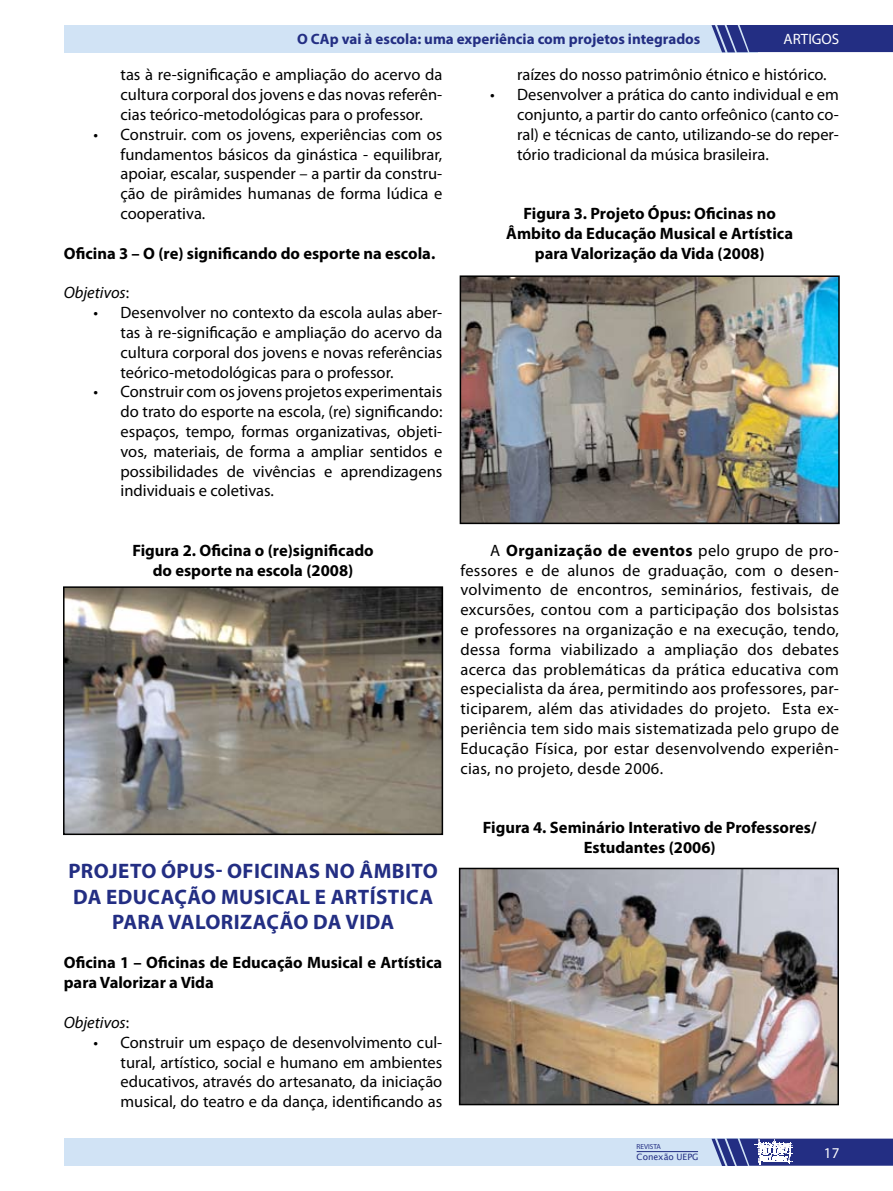
<style>
.page{position:relative;width:893px;height:1191px;background:#fff}
.page>*{position:absolute;margin:0;border:0;box-sizing:border-box;transform-origin:0 0}
.t1{font:700 21px "Myriad Pro";letter-spacing:.02em;color:#232e83}
.t2{font:16.5px/19.8px "Myriad Pro";color:#000;text-align:justify}
.t3{font:700 16.5px/19.8px "Myriad Pro";color:#000;text-align:center}
.t4{font:italic 16.5px "Myriad Pro";color:#000}
.t5{font:700 15px "Myriad Pro";color:#232e83}
.t6{font:15px "Myriad Pro";color:#fff}
.t7{font:8.7px "Lucida Sans Unicode";color:#232e83}
.t8{font:7.2px "Myriad Pro";color:#232e83}
.s1{font-style:normal}
.s2{font-weight:700}
</style>
<div class="page">
<div style="left:64px;top:25px;width:693px;height:27px;background:#d1e3f5"></div>
<svg style="left:711px;top:25px;width:182px;height:27px;background:#2d398a"></svg>
<div style="left:64px;top:1138px;width:693px;height:27px;background:#d1e3f5"></div>
<svg style="left:711px;top:1138px;width:182px;height:28px;background:#4b559b"></svg>
<hr style="left:637px;top:1151px;width:61px;height:1px;background:#232e83">
<img style="left:66px;top:589px;width:374px;height:243px">
<div style="left:63px;top:586px;width:380px;height:249px;border:2px solid #000"></div>
<img style="left:463px;top:278px;width:374px;height:243px">
<div style="left:460px;top:275px;width:380px;height:249px;border:2px solid #000"></div>
<img style="left:462px;top:870px;width:374px;height:232px">
<div style="left:459px;top:867px;width:380px;height:238px;border:2px solid #000"></div>
<p class="t5" style="left:297px;top:29px;width:405px">O CAp vai à escola: uma experiência com projetos integrados</p>
<p class="t2" style="left:121px;top:65px;width:323px">tas à re-significação e ampliação do acervo da cultura corporal dos jovens e das novas referên&shy;cias teórico-metodológicas para o professor.</p>
<p class="t2" style="left:121px;top:124px;width:323px;text-indent:-27px">• Construir. com os jovens, experiências com os fundamentos básicos da ginástica - equilibrar, apoiar, escalar, suspender – a partir da constru&shy;ção de pirâmides humanas de forma lúdica e cooperativa.</p>
<p class="t3" style="left:64px;top:243px;width:373px">Oficina 3 – O (re) significando do esporte na escola.</p>
<p class="t4" style="left:64px;top:282px;width:67px">Objetivos<span class="s1">:</span></p>
<p class="t2" style="left:121px;top:302px;width:323px;text-indent:-27px">• Desenvolver no contexto da escola aulas aber&shy;tas à re-significação e ampliação do acervo da cultura corporal dos jovens e novas referências teórico-metodológicas para o professor.</p>
<p class="t2" style="left:121px;top:382px;width:323px;text-indent:-27px">• Construir com os jovens projetos experimentais do trato do esporte na escola, (re) significando: espaços, tempo, formas organizativas, objeti&shy;vos, materiais, de forma a ampliar sentidos e possibilidades de vivências e aprendizagens individuais e coletivas.</p>
<p class="t6" style="left:783px;top:30px;width:57px">ARTIGOS</p>
<p class="t2" style="left:517px;top:65px;width:311px">raízes do nosso patrimônio étnico e histórico.</p>
<p class="t2" style="left:517px;top:85px;width:323px;text-indent:-27px">• Desenvolver a prática do canto individual e em conjunto, a partir do canto orfeônico (canto co&shy;ral) e técnicas de canto, utilizando-se do reper&shy;tório tradicional da música brasileira.</p>
<p class="t3" style="left:506px;top:203px;width:288px">Figura 3. Projeto Ópus: Oficinas no<br>Âmbito da Educação Musical e Artística para Valorização da Vida (2008)</p>
<p class="t3" style="left:132px;top:540px;width:243px">Figura 2. Oficina o (re)significado do esporte na escola (2008)</p>
<p class="t1" style="left:68px;top:857px;width:184px">Projeto ÓPUS- Ofici</p>
<p class="t1" style="left:280px;top:857px;width:94px">nas no Âmbi</p>
<p class="t1" style="left:411px;top:857px;width:25px">to</p>
<p class="t1" style="left:73px;top:883px;width:193px">da Educação Musical</p>
<p class="t1" style="left:315px;top:883px;width:97px">e Artística</p>
<p class="t1" style="left:112px;top:908px;width:83px">pa ra Valo</p>
<p class="t1" style="left:221px;top:908px;width:172px">rização da vi da</p>
<p class="t3" style="left:64px;top:952px;width:380px;text-align:left">Oficina 1 – Oficinas de Educação Musical e Artística para Valorizar a Vida</p>
<p class="t4" style="left:64px;top:1012px;width:67px">Objetivos<span class="s1">:</span></p>
<p class="t2" style="left:121px;top:1032px;width:323px;text-indent:-27px">• Construir um espaço de desenvolvimento cul&shy;tural, artístico, social e humano em ambientes educativos, através do artesanato, da iniciação musical, do teatro e da dança, identificando as</p>
<p class="t2" style="left:460px;top:540px;width:380px;text-indent:30px">A <span class="s2">Organização de eventos</span> pelo grupo de pro&shy;fessores e de alunos de graduação, com o desen&shy;volvimento de encontros, seminários, festivais, de excursões, contou com a participação dos bolsistas e professores na organização e na execução, tendo, dessa forma viabilizado a ampliação dos debates acerca das problemáticas da prática educativa com especialista da área, permitindo aos professores, par&shy;ticiparem, além das atividades do projeto. Esta ex&shy;periência tem sido mais sistematizada pelo grupo de Educação Física, por estar desenvolvendo experiên&shy;cias, no projeto, desde 2006.</p>
<p class="t3" style="left:483px;top:817px;width:335px">Figura 4. Seminário Interativo de Professores/<br>Estudantes (2006)</p>
<p class="t8" style="left:637px;top:1142px;width:26px">REVISTA</p>
<p class="t7" style="left:637px;top:1150px;width:63px">Conexão UEPG</p>
<p class="t6" style="left:824px;top:1143px;width:17px">17</p>
</div>
